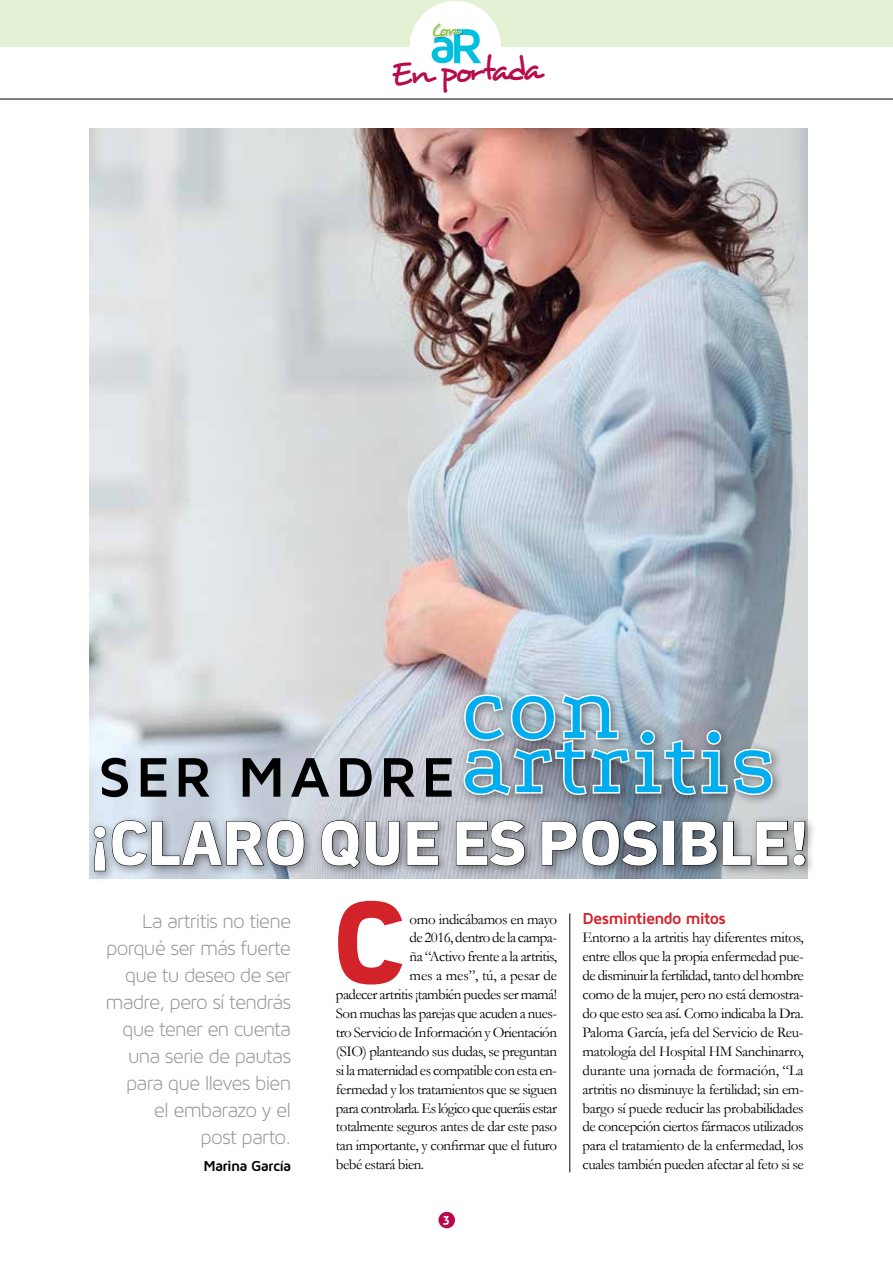
<style>
.page{position:relative;width:893px;height:1263px;background:#fff}
.page>*{position:absolute;margin:0;border:0;box-sizing:border-box;transform-origin:0 0}
.t1{font:800 122.4px "Republic";color:#d2232a}
.t2{font:94.35px "Podkova";color:#00aeef}
.t3{font:800 65.4px "Republic";letter-spacing:.01em;color:#fff}
.t4{font:700 57.75px "Maven Pro";letter-spacing:.075em;color:#000}
.t5{font:33.75px "Desyrel";color:#b80b4d}
.t6{font:21px/27px "Maven Pro Light 300";letter-spacing:-.045em;color:#939598;text-align:right}
.t7{font:700 16.5px "Maven Pro";letter-spacing:-.05em;color:#d2232a}
.t8{font:15px/18.9px "Garamond";letter-spacing:-.035em;color:#000;text-align:justify}
.t9{font:15px "Garamond";letter-spacing:-.01em;color:#000}
.t10{font:700 15px "Maven Pro";letter-spacing:-.05em;color:#000}
.t11{font:700 12px "Aller";color:#fff}
.s1{font-family:"Podkova";font-weight:400;font-size:94.35px;color:#00aeef}
</style>
<div class="page">
<div style="left:438px;top:1212px;width:17px;height:16px;background:#b80b4d;border-radius:50%"></div>
<img style="left:89px;top:129px;width:719px;height:685px">
<div style="left:88px;top:814px;width:729px;height:68px;background:#000;opacity:.45"></div>
<svg style="left:94px;top:826px;width:12px;height:45px"></svg>
<svg style="left:112px;top:820px;width:192px;height:46px;background:#8f969f"></svg>
<svg style="left:321px;top:820px;width:79px;height:48px;background:#85878d"></svg>
<svg style="left:407px;top:821px;width:32px;height:44px"></svg>
<svg style="left:456px;top:820px;width:69px;height:46px;background:#7a7c82"></svg>
<svg style="left:542px;top:820px;width:116px;height:46px;background:#646b76"></svg>
<div style="left:663px;top:821px;width:11px;height:44px;border:1px solid #000"></div>
<svg style="left:682px;top:821px;width:124px;height:45px;background:#797f83"></svg>
<div style="left:0;top:0;width:893px;height:47px;background:#e5f1d4"></div>
<div style="left:410px;top:1px;width:91px;height:91px;background:#fff;border-radius:50%"></div>
<svg style="left:432px;top:6px;width:49px;height:57px"></svg>
<hr style="left:0;top:99px;width:893px;height:1px;background:#000">
<hr style="left:570px;top:913px;width:1px;height:259px;background:#000">
<div style="left:457px;top:688px;width:327px;height:118px;background:#000;opacity:.45"></div>
<svg style="left:461px;top:692px;width:314px;height:105px"></svg>
<h3 class="t5" style="left:389px;top:52px;width:153px;rotate:-2deg">En portada</h3>
<h2 class="t2" style="left:461px;top:662px;width:159px">con</h2>
<h3 class="t4" style="left:98px;top:740px;width:679px">Ser m ad re<span class="s1">artritis</span></h3>
<h3 class="t3" style="left:91px;top:799px;width:719px">¡CLARO QUE ES POSIBLE!</h3>
<h3 class="t6" style="left:106px;top:908px;width:187px">La artritis no tiene porqué ser más fuerte que tu deseo de ser madre, pero sí tendrás que tener en cuenta una serie de pautas para que lleves bien<br>el embarazo y el<br>post parto.</h3>
<p class="t10" style="left:203px;top:1157px;width:89px">Marina García</p>
<h1 class="t1" style="left:333px;top:861px;width:72px">C</h1>
<p class="t8" style="left:410px;top:909px;width:149px">omo indicábamos en mayo</p>
<p class="t8" style="left:410px;top:928px;width:149px">de 2016, dentro de la campa-</p>
<p class="t8" style="left:410px;top:947px;width:149px">ña “Activo frente a la artritis,</p>
<p class="t9" style="left:410px;top:966px;width:149px">mes a mes”, tú, a pesar de</p>
<p class="t8" style="left:336px;top:985px;width:223px">padecer artritis ¡también puedes ser mamá!</p>
<p class="t8" style="left:336px;top:1004px;width:223px">Son muchas las parejas que acuden a nues-</p>
<p class="t8" style="left:336px;top:1022px;width:223px">tro Servicio de Información y Orientación</p>
<p class="t8" style="left:336px;top:1041px;width:223px">(SIO) planteando sus dudas, se preguntan</p>
<p class="t8" style="left:336px;top:1060px;width:223px">si la maternidad es compatible con esta en-</p>
<p class="t8" style="left:336px;top:1079px;width:223px">fermedad y los tratamientos que se siguen</p>
<p class="t8" style="left:336px;top:1098px;width:223px">para controlarla. Es lógico que queráis estar</p>
<p class="t8" style="left:336px;top:1117px;width:223px">totalmente seguros antes de dar este paso</p>
<p class="t8" style="left:336px;top:1136px;width:223px">tan importante, y confirmar que el futuro</p>
<p class="t8" style="left:336px;top:1155px;width:90px">bebé estará bien.</p>
<p class="t11" style="left:443px;top:1212px;width:9px">3</p>
<p class="t7" style="left:583px;top:907px;width:145px">Desmintiendo mitos</p>
<p class="t8" style="left:583px;top:928px;width:223px">Entorno a la artritis hay diferentes mitos, entre ellos que la propia enfermedad pue&shy;de disminuir la fertilidad, tanto del hombre como de la mujer, pero no está demostra&shy;do que esto sea así. Como indicaba la Dra.<br>Paloma García, jefa del Servicio de Reu&shy;matología del Hospital HM Sanchinarro, durante una jornada de formación, “La artritis no disminuye la fertilidad; sin em&shy;bargo sí puede reducir las probabilidades de concepción ciertos fármacos utilizados para el tratamiento de la enfermedad, los cuales también pueden afectar al feto si se</p>
</div>
